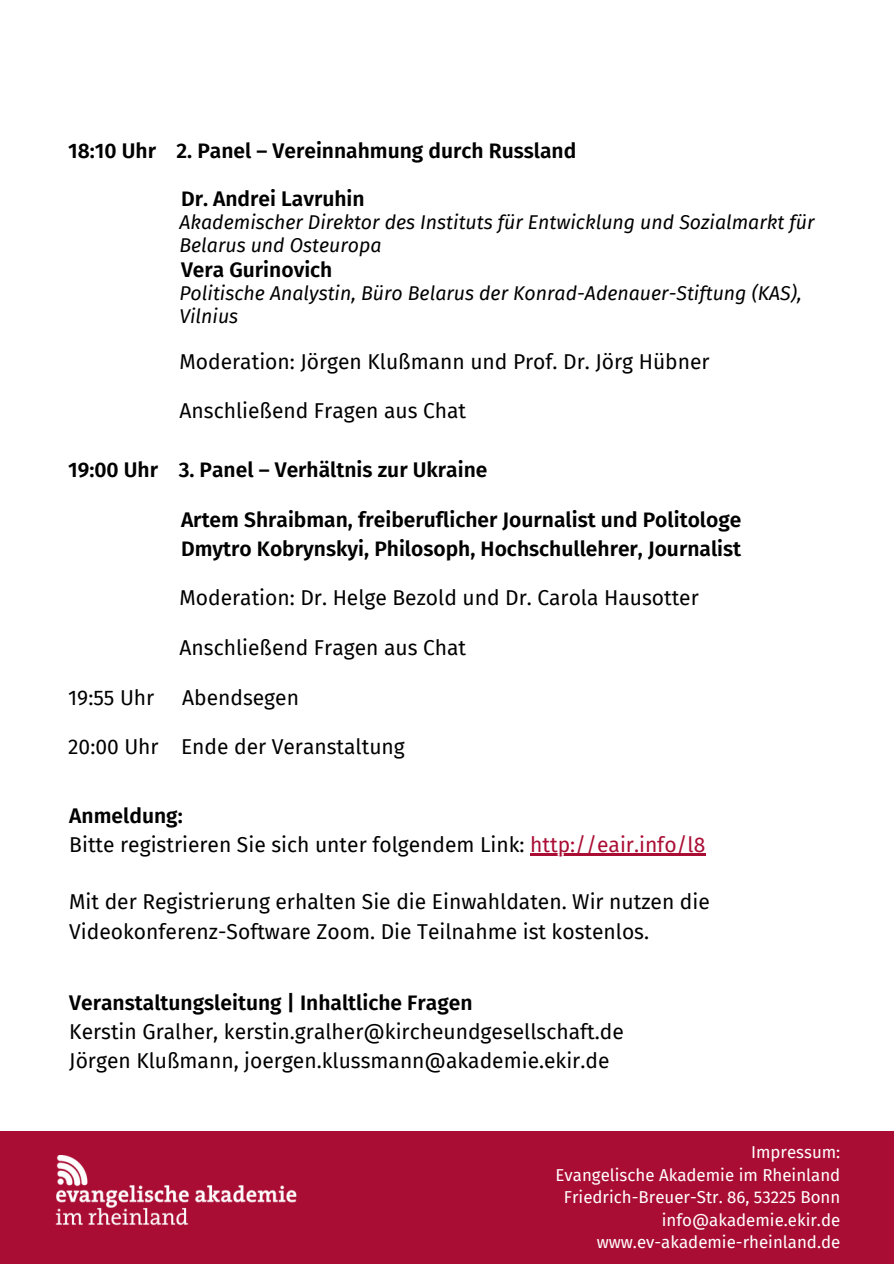
<style>
.page{position:relative;width:894px;height:1264px;background:#fff}
.page>*{position:absolute;margin:0;border:0;box-sizing:border-box;transform-origin:0 0}
.t1{font:21px/29px "Fira Sans";color:#000}
.t2{font:600 21px/28.8px "Fira Sans";color:#000}
.t3{font:italic 19.5px/23px "Fira Sans";color:#000}
.t4{font:16.8px/22.5px "Fira Sans";color:#fff;text-align:right}
.s1{font-weight:600}
.s2{color:#aa0d34}
</style>
<div class="page">
<div style="left:0;top:1131px;width:893px;height:132px;background:#aa0d34"></div>
<img style="left:55px;top:1155px;width:242px;height:71px">
<hr style="left:530px;top:853px;width:175px;height:2px;background:#aa0d34">
<h1 class="t2" style="left:68px;top:137px;width:509px">18:10 Uhr 2. Panel – Vereinnahmung durch Russland</h1>
<h2 class="t2" style="left:181px;top:184px;width:185px">Dr. Andrei Lavruhin</h2>
<h2 class="t3" style="left:179px;top:211px;width:636px">Akademischer Direktor des Instituts für Entwicklung und Sozialmarkt für<br>Belarus und Osteuropa</h2>
<h2 class="t2" style="left:181px;top:255px;width:153px">Vera Gurinovich</h2>
<h2 class="t3" style="left:179px;top:282px;width:623px">Politische Analystin, Büro Belarus der Konrad-Adenauer-Stiftung (KAS),<br>Vilnius</h2>
<h2 class="t1" style="left:179px;top:347px;width:531px">Moderation: Jörgen Klußmann und Prof. Dr. Jörg Hübner</h2>
<h2 class="t1" style="left:179px;top:396px;width:288px">Anschließend Fragen aus Chat</h2>
<h2 class="t2" style="left:68px;top:456px;width:420px">19:00 Uhr 3. Panel – Verhältnis zur Ukraine</h2>
<p class="t2" style="left:181px;top:505px;width:561px">Artem Shraibman, freiberuflicher Journalist und Politologe<br>Dmytro Kobrynskyi, Philosoph, Hochschullehrer, Journalist</p>
<h2 class="t1" style="left:179px;top:584px;width:520px">Moderation: Dr. Helge Bezold und Dr. Carola Hausotter</h2>
<h2 class="t1" style="left:179px;top:633px;width:288px">Anschließend Fragen aus Chat</h2>
<h2 class="t1" style="left:68px;top:683px;width:88px">19:55 Uhr</h2>
<h2 class="t1" style="left:182px;top:683px;width:118px">Abendsegen</h2>
<p class="t1" style="left:68px;top:732px;width:338px">20:00 Uhr Ende der Veranstaltung</p>
<h2 class="t1" style="left:69px;top:801px;width:637px"><span class="s1">Anmeldung:<br></span>Bitte registrieren Sie sich unter folgendem Link: <span class="s2">http://eair.info/l8</span></h2>
<h2 class="t1" style="left:69px;top:888px;width:642px">Mit der Registrierung erhalten Sie die Einwahldaten. Wir nutzen die<br>Videokonferenz-Software Zoom. Die Teilnahme ist kostenlos.</h2>
<h1 class="t1" style="left:69px;top:988px;width:556px"><span class="s1">Veranstaltungsleitung | Inhaltliche Fragen<br></span>Kerstin Gralher, kerstin.gralher@kircheundgesellschaft.de<br>Jörgen Klußmann, joergen.klussmann@akademie.ekir.de</h1>
<h3 class="t4" style="left:555px;top:1141px;width:286px">Impressum:<br>Evangelische Akademie im Rheinland<br>Friedrich-Breuer-Str. 86, 53225 Bonn info@akademie.ekir.de www.ev-akademie-rheinland.de</h3>
</div>
